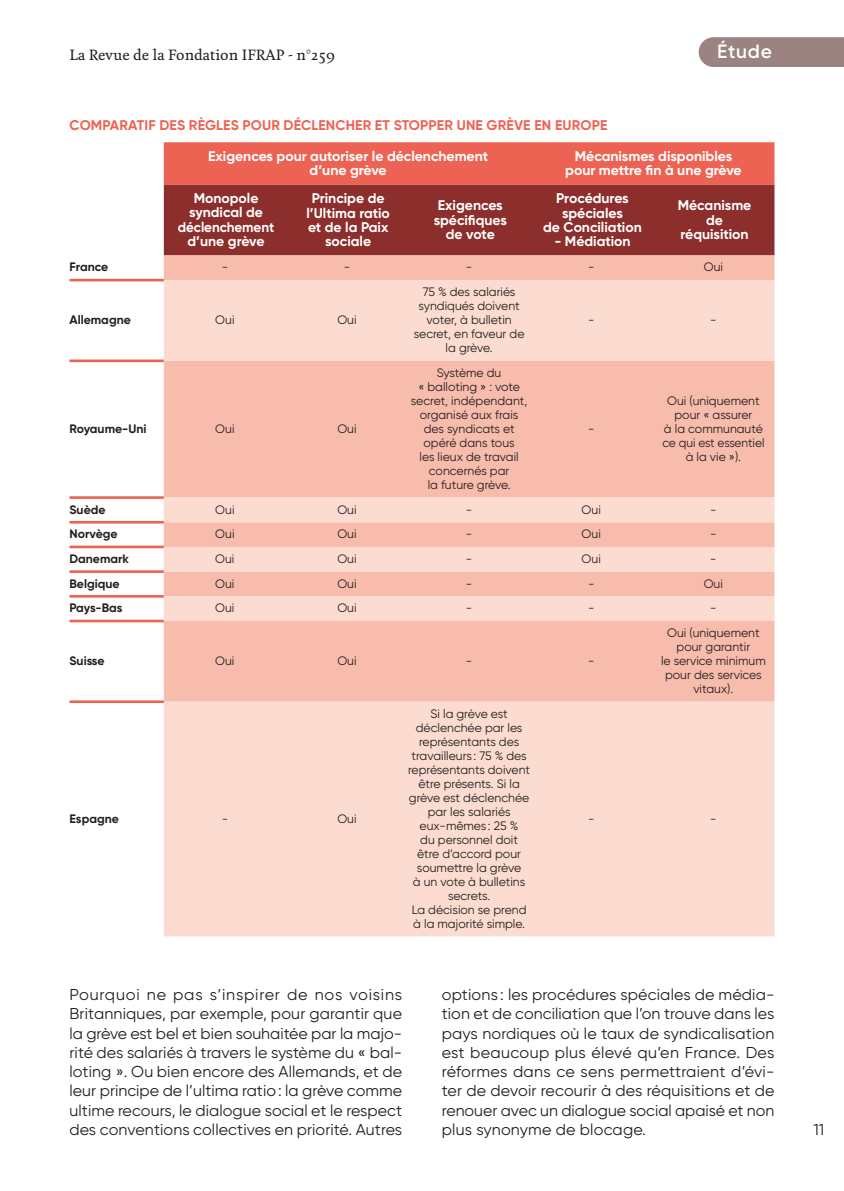
<style>
.page{position:relative;width:844px;height:1191px;background:#fff}
.page>*{position:absolute;margin:0;border:0;box-sizing:border-box;transform-origin:0 0}
.t1{font:600 19.25px "Gilroy";letter-spacing:.04em;color:#fff}
.t2{font:15.75px/19.2px "Gilroy";letter-spacing:.005em;color:#231f20;text-align:justify}
.t3{font:700 14px/14px "Gilroy";color:#fff;text-align:center}
.t4{font:700 14px "Gilroy";letter-spacing:.01em;color:#ed6353}
.t5{font:500 14px "Feijoa";color:#231f20}
.t6{font:12.25px/14px "Gilroy";color:#231f20;text-align:center}
.t7{font:700 12.25px "Gilroy";color:#231f20}
</style>
<div class="page">
<div style="left:164px;top:142px;width:610px;height:43px;background:#ed6353"></div>
<div style="left:164px;top:185px;width:610px;height:70px;background:#8c2e2b"></div>
<div style="left:164px;top:255px;width:610px;height:25px;background:#f8bcac"></div>
<svg style="left:164px;top:280px;width:610px;height:656px;background:#facfc1"></svg>
<hr style="left:69px;top:521px;width:95px;height:2px;background:#ed6353">
<hr style="left:69px;top:619px;width:95px;height:3px;background:#ed6353">
<hr style="left:69px;top:279px;width:95px;height:2px;background:#ed6353">
<hr style="left:69px;top:359px;width:95px;height:3px;background:#ed6353">
<hr style="left:69px;top:496px;width:95px;height:3px;background:#ed6353">
<hr style="left:69px;top:545px;width:95px;height:3px;background:#ed6353">
<hr style="left:69px;top:570px;width:95px;height:3px;background:#ed6353">
<hr style="left:69px;top:595px;width:95px;height:2px;background:#ed6353">
<hr style="left:69px;top:700px;width:95px;height:3px;background:#ed6353">
<div style="left:698px;top:37px;width:145px;height:30px;background:#9a8380"></div>
<p class="t5" style="left:69px;top:46px;width:267px">La Revue de la Fondation IFRAP - n°259</p>
<h1 class="t1" style="left:716px;top:39px;width:56px">Étude</h1>
<p class="t4" style="left:70px;top:117px;width:539px">COMPARATIF DES RÈGLES POUR DÉCLENCHER ET STOPPER UNE GRÈVE EN EUROPE</p>
<p class="t3" style="left:208px;top:149px;width:281px">Exigences pour autoriser le déclenchement d’une grève</p>
<p class="t3" style="left:565px;top:149px;width:178px">Mécanismes disponibles pour mettre fin à une grève</p>
<p class="t3" style="left:178px;top:191px;width:98px">Monopole syndical de déclenchement d’une grève</p>
<p class="t3" style="left:306px;top:191px;width:85px">Principe de l’Ultima ratio et de la Paix sociale</p>
<p class="t3" style="left:433px;top:198px;width:75px">Exigences spécifiques de vote</p>
<p class="t3" style="left:543px;top:191px;width:100px">Procédures spéciales<br>de Conciliation</p>
<p class="t3" style="left:677px;top:198px;width:75px">Mécanisme de réquisition</p>
<p class="t3" style="left:554px;top:233px;width:78px">- Médiation</p>
<p class="t7" style="left:69px;top:259px;width:40px">France</p>
<p class="t6" style="left:222px;top:260px;width:8px">-</p>
<p class="t6" style="left:344px;top:260px;width:8px">-</p>
<p class="t6" style="left:466px;top:260px;width:8px">-</p>
<p class="t6" style="left:588px;top:260px;width:8px">-</p>
<p class="t6" style="left:703px;top:260px;width:21px">Oui</p>
<p class="t7" style="left:69px;top:312px;width:63px">Allemagne</p>
<p class="t6" style="left:215px;top:313px;width:21px">Oui</p>
<p class="t6" style="left:337px;top:313px;width:21px">Oui</p>
<p class="t7" style="left:69px;top:421px;width:79px">Royaume-Uni</p>
<p class="t6" style="left:215px;top:421px;width:21px">Oui</p>
<p class="t6" style="left:337px;top:421px;width:21px">Oui</p>
<p class="t6" style="left:413px;top:285px;width:112px">75 % des salariés syndiqués doivent voter, à bulletin secret, en faveur de la grève.</p>
<p class="t6" style="left:411px;top:365px;width:118px">Système du<br>« balloting » : vote secret, indépendant, organisé aux frais des syndicats et opéré dans tous<br>les lieux de travail concernés par<br>la future grève.</p>
<p class="t6" style="left:588px;top:313px;width:8px">-</p>
<p class="t6" style="left:710px;top:313px;width:8px">-</p>
<p class="t6" style="left:588px;top:421px;width:8px">-</p>
<p class="t6" style="left:662px;top:393px;width:104px">Oui (uniquement pour « assurer<br>à la communauté ce qui est essentiel à la vie »).</p>
<p class="t7" style="left:69px;top:501px;width:38px">Suède</p>
<p class="t6" style="left:215px;top:502px;width:21px">Oui</p>
<p class="t6" style="left:337px;top:502px;width:21px">Oui</p>
<p class="t6" style="left:466px;top:502px;width:8px">-</p>
<p class="t6" style="left:581px;top:502px;width:21px">Oui</p>
<p class="t6" style="left:710px;top:502px;width:8px">-</p>
<p class="t7" style="left:69px;top:526px;width:50px">Norvège</p>
<p class="t6" style="left:215px;top:527px;width:21px">Oui</p>
<p class="t6" style="left:337px;top:527px;width:21px">Oui</p>
<p class="t6" style="left:466px;top:527px;width:8px">-</p>
<p class="t6" style="left:581px;top:527px;width:21px">Oui</p>
<p class="t6" style="left:710px;top:527px;width:8px">-</p>
<p class="t7" style="left:69px;top:551px;width:61px">Danemark</p>
<p class="t6" style="left:215px;top:551px;width:21px">Oui</p>
<p class="t6" style="left:337px;top:551px;width:21px">Oui</p>
<p class="t6" style="left:466px;top:551px;width:8px">-</p>
<p class="t6" style="left:581px;top:551px;width:21px">Oui</p>
<p class="t6" style="left:710px;top:551px;width:8px">-</p>
<p class="t7" style="left:69px;top:575px;width:52px">Belgique</p>
<p class="t6" style="left:215px;top:576px;width:21px">Oui</p>
<p class="t6" style="left:337px;top:576px;width:21px">Oui</p>
<p class="t6" style="left:466px;top:576px;width:8px">-</p>
<p class="t6" style="left:588px;top:576px;width:8px">-</p>
<p class="t6" style="left:703px;top:576px;width:21px">Oui</p>
<p class="t7" style="left:69px;top:600px;width:55px">Pays-Bas</p>
<p class="t6" style="left:215px;top:601px;width:21px">Oui</p>
<p class="t6" style="left:337px;top:601px;width:21px">Oui</p>
<p class="t6" style="left:466px;top:601px;width:8px">-</p>
<p class="t6" style="left:588px;top:601px;width:8px">-</p>
<p class="t6" style="left:710px;top:601px;width:8px">-</p>
<p class="t7" style="left:69px;top:653px;width:37px">Suisse</p>
<p class="t6" style="left:215px;top:653px;width:21px">Oui</p>
<p class="t6" style="left:337px;top:653px;width:21px">Oui</p>
<p class="t6" style="left:466px;top:653px;width:8px">-</p>
<p class="t6" style="left:588px;top:653px;width:8px">-</p>
<p class="t6" style="left:660px;top:625px;width:106px">Oui (uniquement pour garantir<br>le service minimum pour des services vitaux).</p>
<p class="t7" style="left:69px;top:811px;width:51px">Espagne</p>
<p class="t6" style="left:222px;top:811px;width:8px">-</p>
<p class="t6" style="left:337px;top:811px;width:21px">Oui</p>
<p class="t6" style="left:408px;top:706px;width:124px">Si la grève est déclenchée par les représentants des travailleurs : 75 % des représentants doivent être présents. Si la grève est déclenchée par les salariés eux-mêmes : 25 %<br>du personnel doit être d’accord pour soumettre la grève<br>à un vote à bulletins secrets.<br>La décision se prend à la majorité simple.</p>
<p class="t6" style="left:588px;top:811px;width:8px">-</p>
<p class="t6" style="left:710px;top:811px;width:8px">-</p>
<p class="t2" style="left:69px;top:984px;width:334px">Pourquoi ne pas s’inspirer de nos voisins Britanniques, par exemple, pour garantir que la grève est bel et bien souhaitée par la majo&shy;rité des salariés à travers le système du « bal&shy;loting ». Ou bien encore des Allemands, et de leur principe de l’ultima ratio: la grève comme ultime recours, le dialogue social et le respect des conventions collectives en priorité. Autres</p>
<p class="t2" style="left:441px;top:984px;width:334px">options : les procédures spéciales de média&shy;tion et de conciliation que l’on trouve dans les pays nordiques où le taux de syndicalisation est beaucoup plus élevé qu’en France. Des réformes dans ce sens permettraient d’évi&shy;ter de devoir recourir à des réquisitions et de renouer avec un dialogue social apaisé et non plus synonyme de blocage.</p>
<p class="t2" style="left:813px;top:1120px;width:12px">11</p>
</div>
